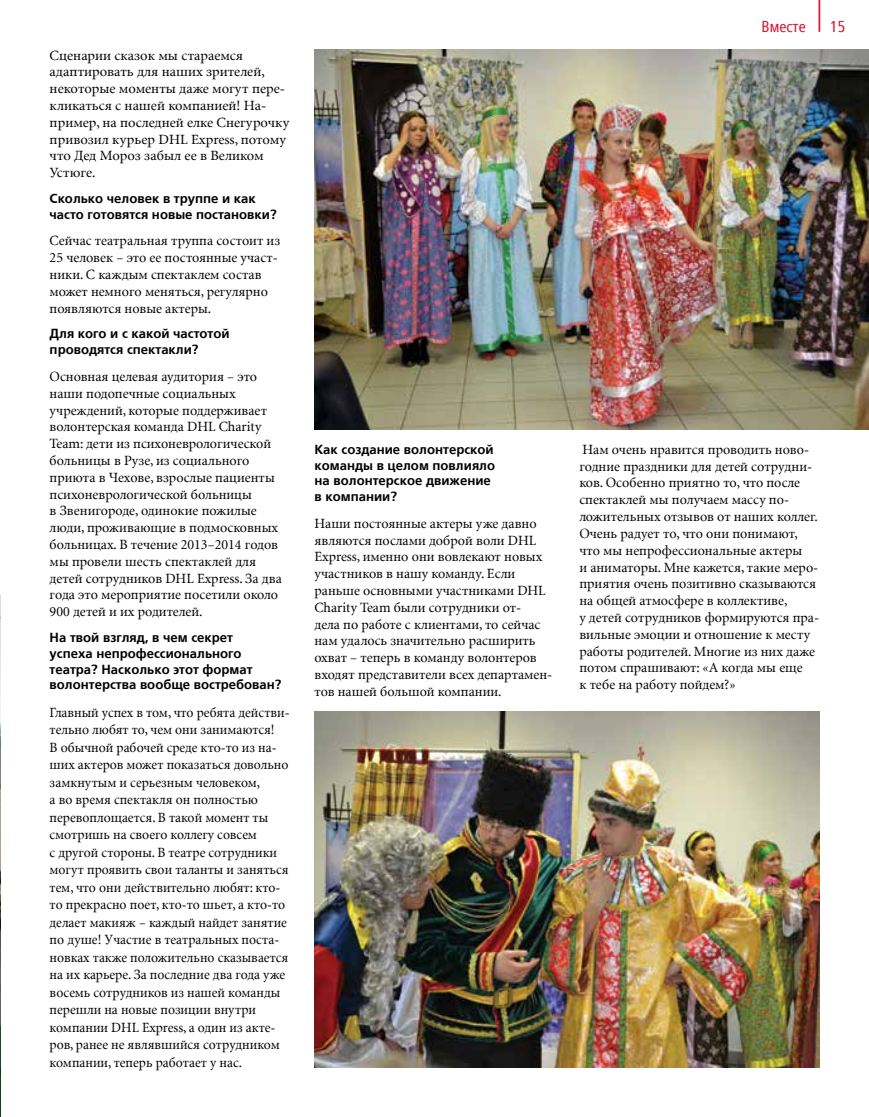
<style>
.page{position:relative;width:869px;height:1117px;background:#fff}
.page>*{position:absolute;margin:0;border:0;box-sizing:border-box;transform-origin:0 0}
.t1{font:condensed 15.75px "Frutiger LTCYR";color:#d71635}
.t2{font:14px/16.8px "Minion CYR";color:#000}
.t3{font:700 13.12px/15.8px "Frutiger LTCYR";color:#000}
</style>
<div class="page">
<hr style="left:818px;top:0;width:1px;height:32px;background:#d71635">
<img style="left:0;top:595px;width:1px;height:521px">
<img style="left:314px;top:50px;width:554px;height:379px">
<img style="left:314px;top:711px;width:505px;height:356px">
<p class="t2" style="left:50px;top:46px;width:241px">Сценарии сказок мы стараемся адаптировать для наших зрителей, некоторые моменты даже могут пере&shy;кликаться с нашей компанией! На&shy;пример, на последней елке Снегурочку привозил курьер DHL Express, потому что Дед Мороз забыл ее в Великом<br>Устюге.</p>
<p class="t3" style="left:50px;top:191px;width:228px">Сколько человек в труппе и как часто готовятся новые постановки?</p>
<p class="t2" style="left:50px;top:232px;width:232px">Сейчас театральная труппа состоит из 25 человек – это ее постоянные участ&shy;ники. С каждым спектаклем состав может немного меняться, регулярно появляются новые актеры.</p>
<p class="t3" style="left:50px;top:326px;width:181px">Для кого и с какой частотой проводятся спектакли?</p>
<p class="t2" style="left:50px;top:368px;width:234px">Основная целевая аудитория – это наши подопечные социальных учреждений, которые поддерживает волонтерская команда DHL Charity Team: дети из психоневрологической больницы в Рузе, из социального приюта в Чехове, взрослые пациенты психоневрологической больницы<br>в Звенигороде, одинокие пожилые люди, проживающие в подмосковных больницах. В течение 2013–2014 годов мы провели шесть спектаклей для детей сотрудников DHL Express. За два года это мероприятие посетили около 900 детей и их родителей.</p>
<p class="t3" style="left:50px;top:629px;width:233px">На твой взгляд, в чем секрет<br>успеха непрофессионального театра? Насколько этот формат волонтерства вообще востребован?</p>
<p class="t2" style="left:50px;top:703px;width:241px;line-height:17.5px">Главный успех в том, что ребята действи&shy;тельно любят то, чем они занимаются!<br>В обычной рабочей среде кто-то из на&shy;ших актеров может показаться довольно замкнутым и серьезным человеком,<br>а во время спектакля он полностью перевоплощается. В такой момент ты смотришь на своего коллегу совсем<br>с другой стороны. В театре сотрудники могут проявить свои таланты и заняться тем, что они действительно любят: кто&shy;то прекрасно поет, кто-то шьет, а кто-то делает макияж – каждый найдет занятие по душе! Участие в театральных поста&shy;новках также положительно сказывается на их карьере. За последние два года уже восемь сотрудников из нашей команды перешли на новые позиции внутри компании DHL Express, а один из акте&shy;ров, ранее не являвшийся сотрудником компании, теперь работает у нас.</p>
<p class="t3" style="left:314px;top:441px;width:182px">Как создание волонтерской команды в целом повлияло на волонтерское движение в компании?</p>
<p class="t2" style="left:314px;top:514px;width:239px">Наши постоянные актеры уже давно являются послами доброй воли DHL Express, именно они вовлекают новых участников в нашу команду. Если раньше основными участниками DHL Charity Team были сотрудники от-<br>дела по работе с клиентами, то сейчас нам удалось значительно расширить охват – теперь в команду волонтеров входят представители всех департамен&shy;тов нашей большой компании.</p>
<p class="t1" style="left:761px;top:18px;width:46px">Вместе</p>
<p class="t1" style="left:829px;top:18px;width:17px">15</p>
<p class="t2" style="left:579px;top:440px;width:241px">Нам очень нравится проводить ново&shy;годние праздники для детей сотрудни&shy;ков. Особенно приятно то, что после спектаклей мы получаем массу по&shy;ложительных отзывов от наших коллег.<br>Очень радует то, что они понимают, что мы непрофессиональные актеры<br>и аниматоры. Мне кажется, такие меро&shy;приятия очень позитивно сказываются на общей атмосфере в коллективе,<br>у детей сотрудников формируются пра&shy;вильные эмоции и отношение к месту работы родителей. Многие из них даже потом спрашивают: «А когда мы еще<br>к тебе на работу пойдем?»</p>
</div>
